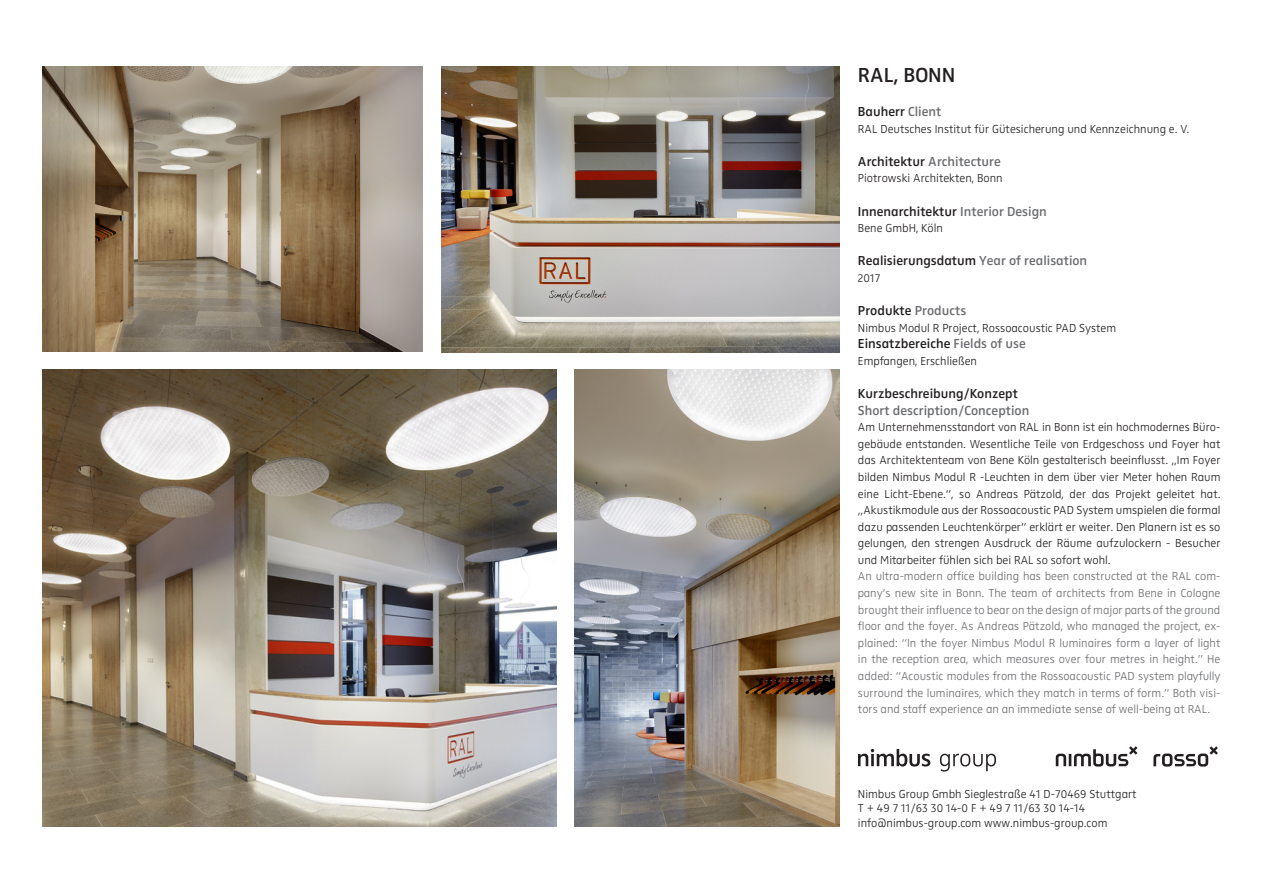
<style>
.page{position:relative;width:1263px;height:893px;background:#fff}
.page>*{position:absolute;margin:0;border:0;box-sizing:border-box;transform-origin:0 0}
.Headline{font:21px "Zwo Semi Bold LF Plain Alt";color:#231f20}
.Subhead{font:13.5px "Zwo Semi Bold LF Plain Alt";color:#231f20}
.Subhead-2{font:13.5px "Zwo Semi Bold LF Plain Alt";color:#6c6d70}
.Fließtext{font:12px/16.6px "Zwo Light LF Plain Alt";color:#231f20;text-align:justify}
.Fließtext-2{font:12px/16.6px "Zwo Light LF Plain Alt";color:#6c6d70;text-align:justify}
.Subhead-3{font:12px "Zwo Light LF Plain Alt";color:#231f20}
.s1{color:#6c6d70}
.s2{color:#231f20}
</style>
<div class="page">
<svg style="left:858px;top:749px;width:72px;height:17px"></svg>
<svg style="left:940px;top:754px;width:56px;height:17px"></svg>
<svg style="left:1056px;top:746px;width:81px;height:21px"></svg>
<svg style="left:1153px;top:746px;width:65px;height:21px"></svg>
<img style="left:441px;top:66px;width:399px;height:287px">
<img style="left:43px;top:66px;width:380px;height:286px">
<img style="left:43px;top:370px;width:513px;height:457px">
<img style="left:574px;top:370px;width:266px;height:457px">
<p class="Headline" style="left:858px;top:63px;width:99px">RAL, BONN</p>
<p class="Subhead" style="left:858px;top:104px;width:85px">Bauherr <span class="s1">Client</span></p>
<p class="Subhead-3" style="left:858px;top:121px;width:333px">RAL Deutsches Institut für Gütesicherung und Kennzeichnung e. V.</p>
<p class="Subhead-2" style="left:858px;top:153px;width:145px"><span class="s2">Architektur</span> Architecture</p>
<p class="Subhead-3" style="left:858px;top:171px;width:146px">Piotrowski Architekten, Bonn</p>
<p class="Subhead" style="left:858px;top:203px;width:190px">Innenarchitektur <span class="s1">Interior Design</span></p>
<p class="Subhead-3" style="left:858px;top:221px;width:86px">Bene GmbH, Köln</p>
<p class="Subhead" style="left:858px;top:253px;width:231px">Realisierungsdatum <span class="s1">Year of realisation</span></p>
<p class="Subhead-3" style="left:858px;top:271px;width:24px">2017</p>
<p class="Subhead" style="left:858px;top:303px;width:110px">Produkte <span class="s1">Products</span></p>
<p class="Subhead-3" style="left:858px;top:320px;width:260px">Nimbus Modul R Project, Rossoacoustic PAD System</p>
<p class="Subhead" style="left:858px;top:336px;width:169px">Einsatzbereiche <span class="s1">Fields of use</span></p>
<p class="Subhead-3" style="left:858px;top:354px;width:121px">Empfangen, Erschließen</p>
<p class="Subhead" style="left:858px;top:385px;width:162px">Kurzbeschreibung/Konzept</p>
<p class="Subhead-2" style="left:858px;top:402px;width:173px">Short description/Conception</p>
<p class="Fließtext" style="left:858px;top:419px;width:364px">Am Unternehmensstandort von RAL in Bonn ist ein hochmodernes Büro&shy;gebäude entstanden. Wesentliche Teile von Erdgeschoss und Foyer hat das Architektenteam von Bene Köln gestalterisch beeinflusst. „Im Foyer bilden Nimbus Modul R -Leuchten in dem über vier Meter hohen Raum eine Licht-Ebene.“, so Andreas Pätzold, der das Projekt geleitet hat. „Akustikmodule aus der Rossoacoustic PAD System umspielen die formal dazu passenden Leuchtenkörper“ erklärt er weiter. Den Planern ist es so gelungen, den strengen Ausdruck der Räume aufzulockern - Besucher und Mitarbeiter fühlen sich bei RAL so sofort wohl.</p>
<p class="Fließtext-2" style="left:858px;top:568px;width:364px">An ultra-modern office building has been constructed at the RAL com&shy;pany’s new site in Bonn. The team of architects from Bene in Cologne brought their influence to bear on the design of major parts of the ground floor and the foyer. As Andreas Pätzold, who managed the project, ex&shy;plained: “In the foyer Nimbus Modul R luminaires form a layer of light in the reception area, which measures over four metres in height.” He added: “Acoustic modules from the Rossoacoustic PAD system playfully surround the luminaires, which they match in terms of form.” Both visi&shy;tors and staff experience an an immediate sense of well-being at RAL.</p>
<p class="Fließtext" style="left:858px;top:785px;width:280px">Nimbus Group Gmbh Sieglestraße 41 D-70469 Stuttgart</p>
<p class="Fließtext" style="left:858px;top:800px;width:229px">T + 49 7 11/63 30 14-0 F + 49 7 11/63 30 14-14</p>
<p class="Fließtext" style="left:858px;top:814px;width:251px">info@nimbus-group.com www.nimbus-group.com</p>
</div>
